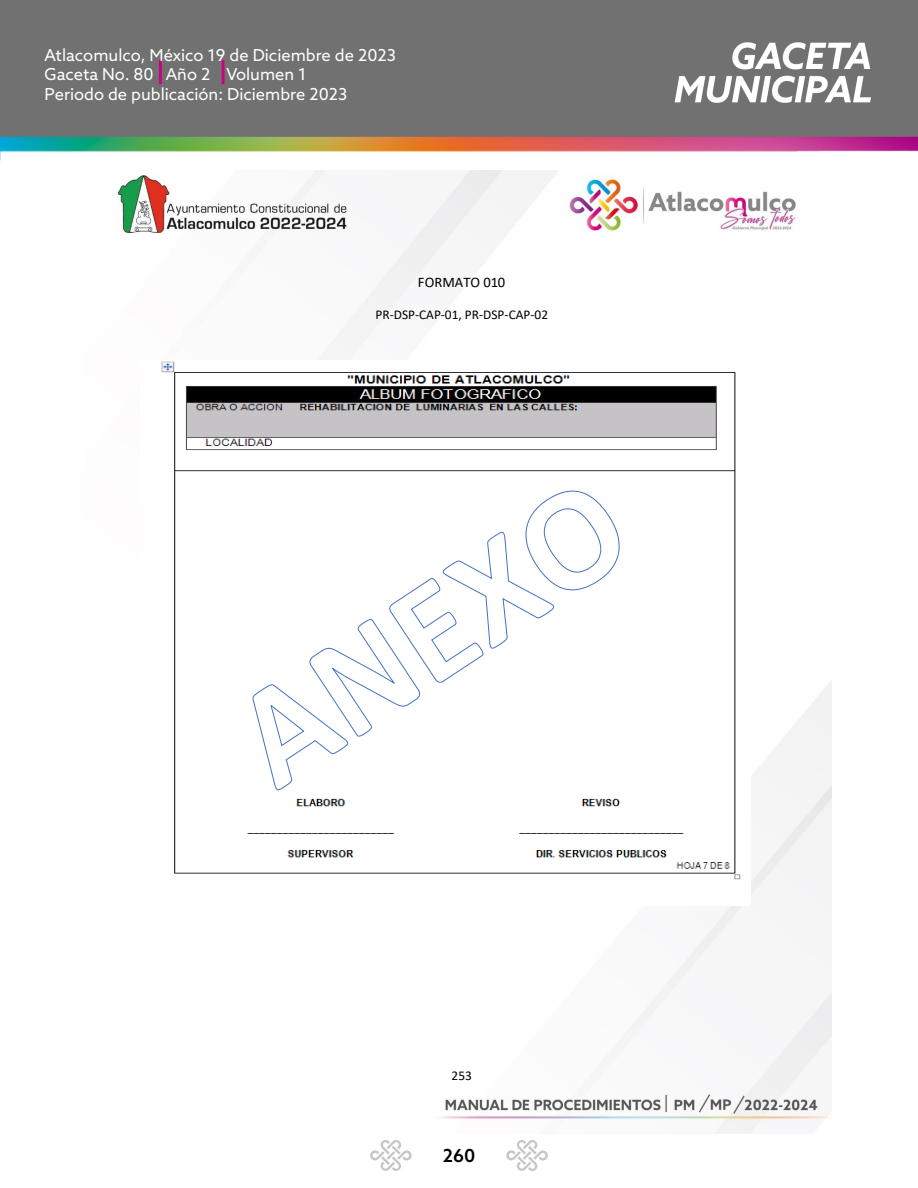
<style>
.page{position:relative;width:918px;height:1188px;background:#fff}
.page>*{position:absolute;margin:0;border:0;box-sizing:border-box;transform-origin:0 0}
.t1{font:500 18px "Azo Sans";color:#000}
.t2{font:16.5px/19.8px "Azo Sans";color:#fff}
.t3{font:14.55px "Calibri";color:#000}
.t4{font:13.35px "Calibri";color:#000}
</style>
<div class="page">
<img style="left:117px;top:170px;width:714px;height:964px">
<img style="left:140px;top:361px;width:611px;height:23px">
<img style="left:121px;top:384px;width:668px;height:567px">
<svg style="left:252px;top:490px;width:368px;height:301px"></svg>
<img style="left:0;top:0;width:918px;height:161px">
<svg style="left:506px;top:1140px;width:42px;height:31px"></svg>
<svg style="left:370px;top:1140px;width:42px;height:31px"></svg>
<p class="t2" style="left:45px;top:45px;width:353px">Atlacomulco, México 19 de Diciembre de 2023<br>Gaceta No. 80 Año 2 Volumen 1<br>Periodo de publicación: Diciembre 2023</p>
<p class="t3" style="left:418px;top:273px;width:89px">FORMATO 010</p>
<p class="t4" style="left:376px;top:305px;width:174px">PR-DSP-CAP-01, PR-DSP-CAP-02</p>
<p class="t4" style="left:452px;top:1066px;width:22px">253</p>
<p class="t1" style="left:443px;top:1144px;width:34px">260</p>
</div>
